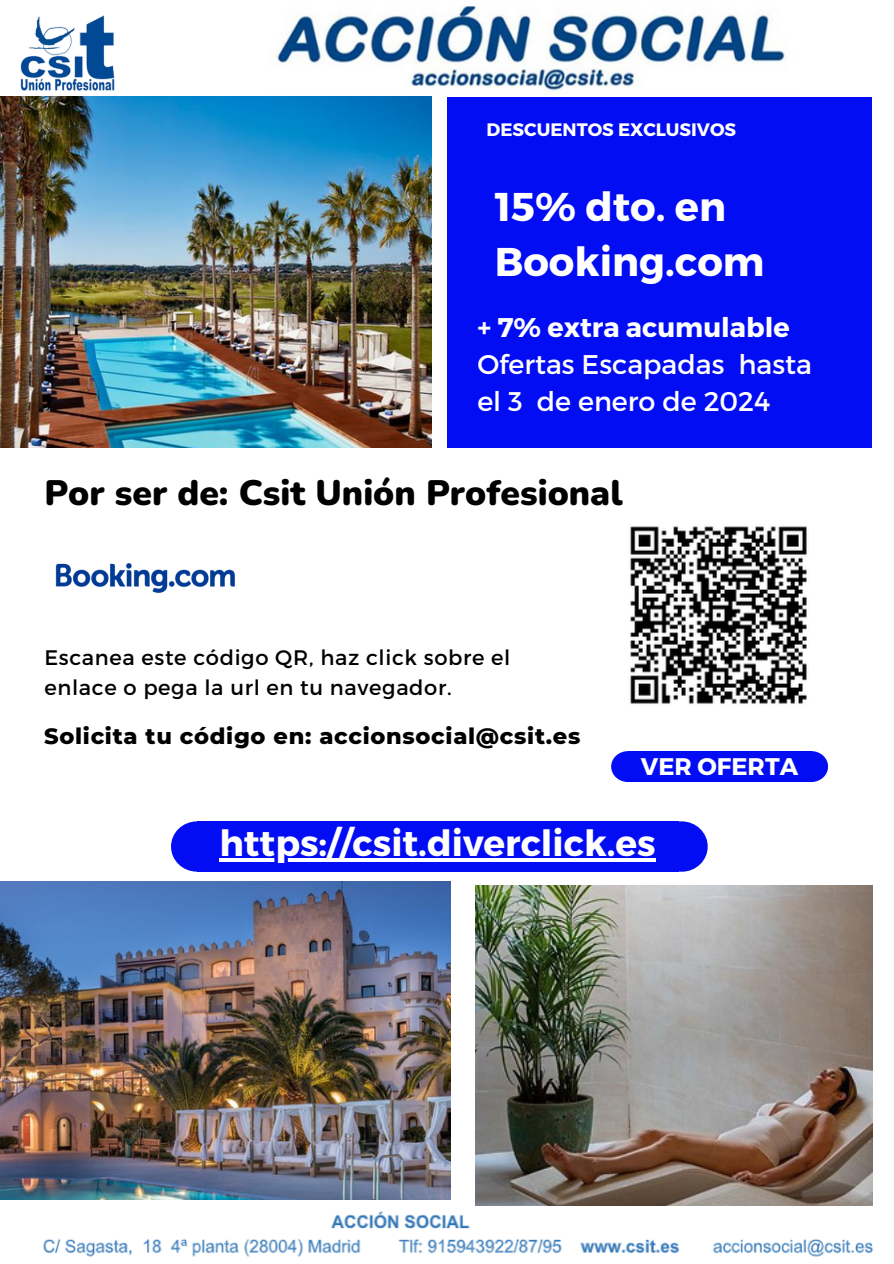
<style>
.page{position:relative;width:894px;height:1264px;background:#fff}
.page>*{position:absolute;margin:0;border:0;box-sizing:border-box;transform-origin:0 0}
.t1{font:700 40.05px "Montserrat";color:#fff}
.t2{font:700 36px "Montserrat";color:#fff}
.t3{font:900 35.25px "Nunito";color:#000}
.t4{font:27px/37.2px "Montserrat";color:#fff}
.t5{font:700 27px "Montserrat";color:#fff}
.t6{font:700 24px "Montserrat";color:#fff}
.t7{font:800 22.5px "Montserrat";letter-spacing:.03em;color:#000}
.t8{font:21px/29.2px "Montserrat";letter-spacing:.03em;color:#000}
.t9{font:700 18px "Montserrat";color:#fff}
</style>
<div class="page">
<div style="left:447px;top:97px;width:424px;height:350px;background:#030df4"></div>
<div style="left:197px;top:821px;width:481px;height:50px;background:#030df4"></div>
<img style="left:19px;top:15px;width:96px;height:82px">
<img style="left:277px;top:6px;width:509px;height:87px">
<img style="left:0;top:1199px;width:873px;height:58px">
<img style="left:0;top:97px;width:431px;height:350px">
<div style="left:627px;top:751px;width:184px;height:31px;background:#030df4"></div>
<div style="left:611px;top:751px;width:33px;height:31px;background:#030df4;border-radius:50%"></div>
<div style="left:794px;top:751px;width:33px;height:31px;background:#030df4;border-radius:50%"></div>
<div style="left:171px;top:821px;width:52px;height:50px;background:#030df4;border-radius:50%"></div>
<div style="left:655px;top:821px;width:52px;height:50px;background:#030df4;border-radius:50%"></div>
<img style="left:630px;top:526px;width:177px;height:178px">
<img style="left:55px;top:563px;width:180px;height:30px">
<img style="left:0;top:881px;width:450px;height:318px">
<img style="left:475px;top:885px;width:396px;height:320px">
<hr style="left:219px;top:858px;width:436px;height:3px;background:#fff">
<p class="t9" style="left:486px;top:117px;width:251px">DESCUENTOS EXCLUSIVOS</p>
<p class="t1" style="left:494px;top:180px;width:233px">15% dto. en</p>
<p class="t1" style="left:494px;top:236px;width:271px">Booking.com</p>
<p class="t5" style="left:477px;top:309px;width:314px">+ 7% extra acumulable</p>
<p class="t4" style="left:477px;top:344px;width:336px">Ofertas Escapadas hasta el 3 de enero de 2024</p>
<p class="t3" style="left:44px;top:469px;width:579px">Por ser de: Csit Unión Profesional</p>
<p class="t8" style="left:44px;top:642px;width:467px">Escanea este código QR, haz click sobre el enlace o pega la url en tu navegador.</p>
<p class="t7" style="left:44px;top:722px;width:537px">Solicita tu código en: accionsocial@csit.es</p>
<p class="t6" style="left:640px;top:750px;width:159px">VER OFERTA</p>
<p class="t2" style="left:219px;top:820px;width:437px">https://csit.diverclick.es</p>
</div>
